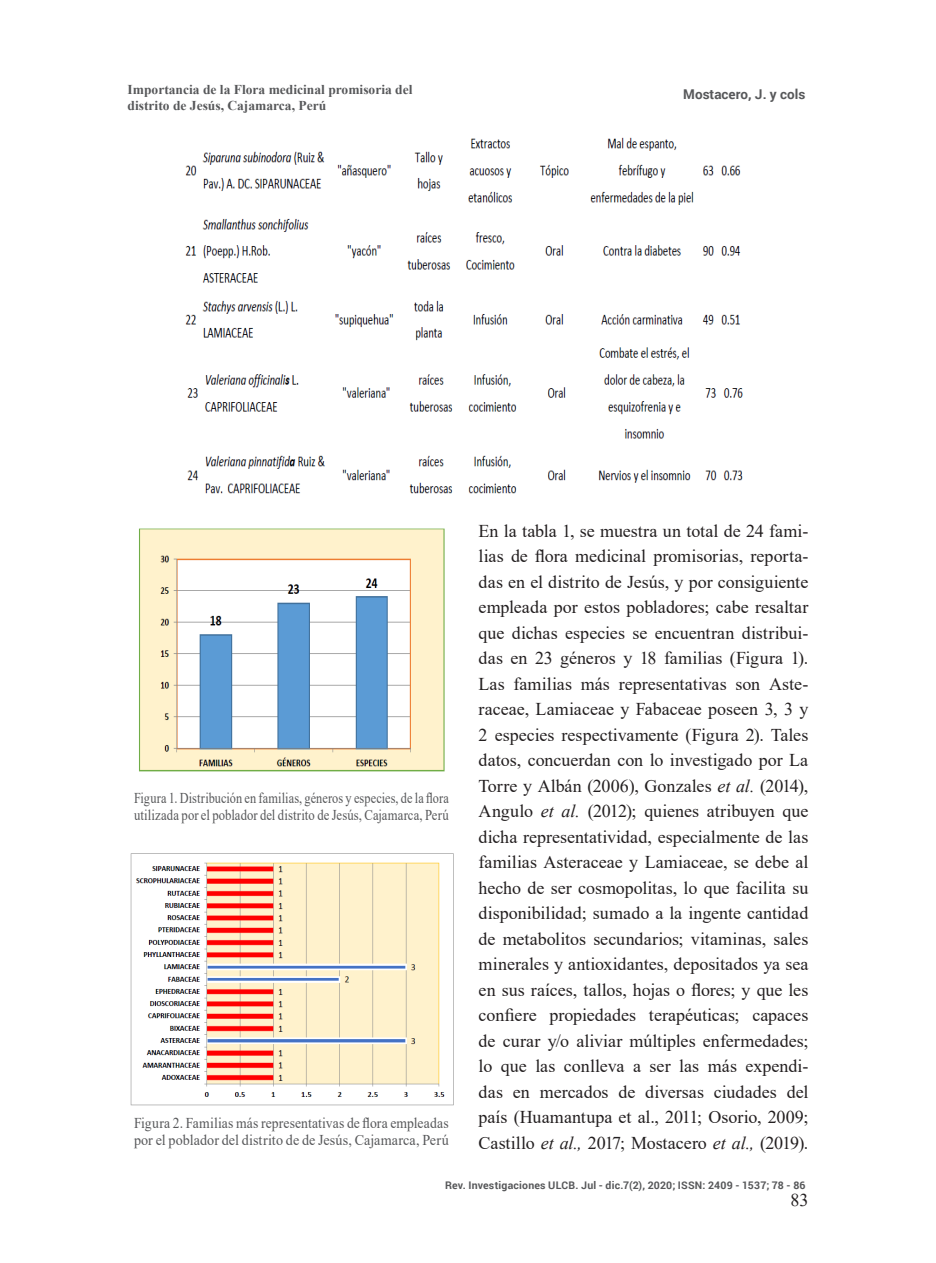
<style>
.page{position:relative;width:936px;height:1263px;background:#fff}
.page>*{position:absolute;margin:0;border:0;box-sizing:border-box;transform-origin:0 0}
.CUERPO_PARRAFO_este{font:18px/25.5px "Times New Roman";letter-spacing:-.005em;color:#231f20;text-align:justify}
.FIGURAS{font:15px/16.5px "Times New Roman";letter-spacing:.005em;color:#57585a;scale:.82 1}
.FIGURAS-2{font:15px/16.5px "Times New Roman";letter-spacing:.005em;color:#57585a;scale:.91 1}
.TITULARES{font:700 13.5px/16.2px "Times New Roman";color:#57585a}
.NOMBRE_ARTICULO_Y_AU{font:700 13.5px "Roboto";color:#57585a}
.t1{font:700 10.5px "Roboto";letter-spacing:.02em;color:#57585a}
.s1{font-style:italic}
</style>
<div class="page">
<img style="left:185px;top:137px;width:558px;height:357px">
<img style="left:139px;top:528px;width:306px;height:244px">
<img style="left:130px;top:853px;width:324px;height:253px">
<p class="TITULARES" style="left:128px;top:81px;width:286px">Importancia de la Flora medicinal promisoria del distrito de Jesús, Cajamarca, Perú</p>
<p class="NOMBRE_ARTICULO_Y_AU" style="left:683px;top:85px;width:124px">Mostacero, J. y cols</p>
<p class="CUERPO_PARRAFO_este" style="left:478px;top:517px;width:331px">En la tabla 1, se muestra un total de 24 fami&shy;lias de flora medicinal promisorias, reporta&shy;das en el distrito de Jesús, y por consiguiente empleada por estos pobladores; cabe resaltar que dichas especies se encuentran distribui&shy;das en 23 géneros y 18 familias (Figura 1).<br>Las familias más representativas son Aste&shy;raceae, Lamiaceae y Fabaceae poseen 3, 3 y 2 especies respectivamente (Figura 2). Tales datos, concuerdan con lo investigado por La Torre y Albán (2006), Gonzales <span class="s1">et al.</span> (2014), Angulo <span class="s1">et al.</span> (2012); quienes atribuyen que dicha representatividad, especialmente de las familias Asteraceae y Lamiaceae, se debe al hecho de ser cosmopolitas, lo que facilita su disponibilidad; sumado a la ingente cantidad de metabolitos secundarios; vitaminas, sales minerales y antioxidantes, depositados ya sea en sus raíces, tallos, hojas o flores; y que les confiere propiedades terapéuticas; capaces de curar y/o aliviar múltiples enfermedades; lo que las conlleva a ser las más expendi&shy;das en mercados de diversas ciudades del país (Huamantupa et al., 2011; Osorio, 2009; Castillo <span class="s1">et al.,</span> 2017; Mostacero <span class="s1">et al.,</span> (2019).</p>
<p class="t1" style="left:445px;top:1178px;width:362px">Rev. Investigaciones ULCB. Jul - dic.7(2), 2020; ISSN: 2409 - 1537; 78 - 86</p>
<p class="FIGURAS" style="left:134px;top:790px;width:385px">Figura 1. Distribución en familias, géneros y especies, de la flora utilizada por el poblador del distrito de Jesús, Cajamarca, Perú</p>
<p class="FIGURAS-2" style="left:134px;top:1114px;width:347px">Figura 2. Familias más representativas de flora empleadas por el poblador del distrito de de Jesús, Cajamarca, Perú</p>
<p class="CUERPO_PARRAFO_este" style="left:790px;top:1186px;width:19px">83</p>
</div>
